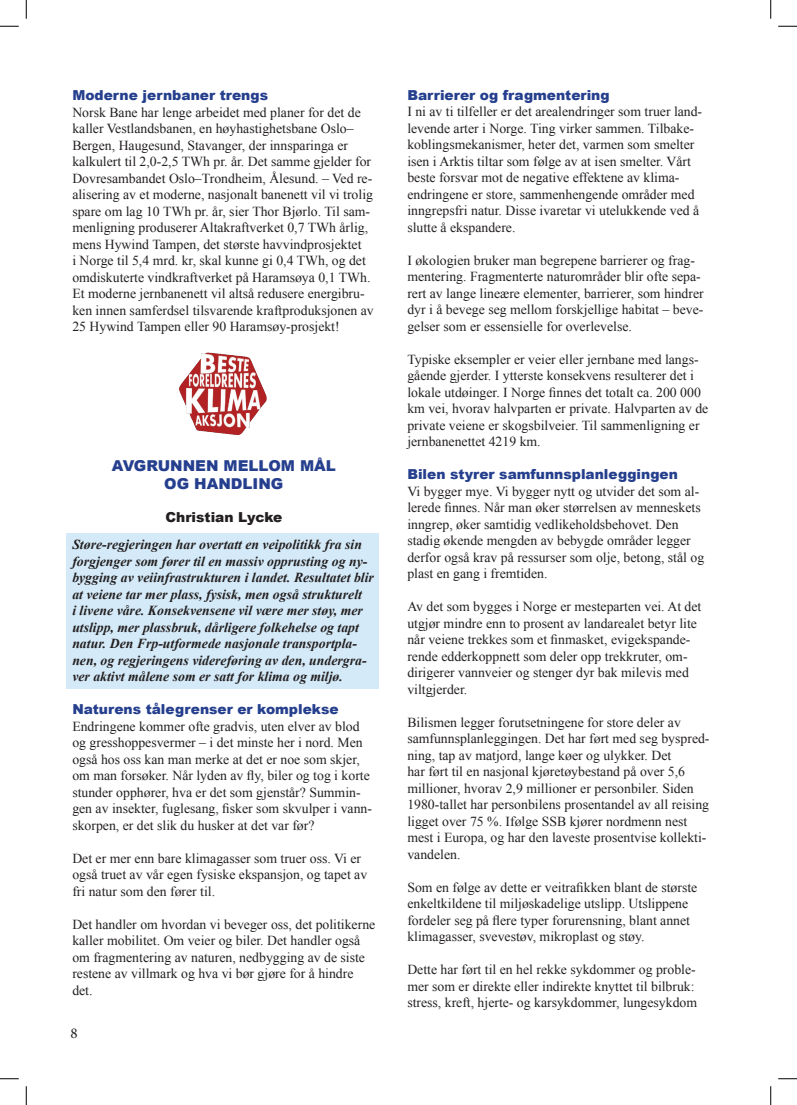
<style>
.page{position:relative;width:797px;height:1105px;background:#fff}
.page>*{position:absolute;margin:0;border:0;box-sizing:border-box;transform-origin:0 0}
.t1{font:900 15px/18px "Arial";color:#253f8e;text-align:center}
.t2{font:15px "Minion Pro";color:#231f20}
.t3{font:13.75px/16.5px "Times New Roman";color:#231f20}
.t4{font:italic 700 13.75px/16.5px "Times New Roman";color:#231f20}
.t5{font:900 13.75px "Arial";color:#253f8e}
.t6{font:900 13.75px "Arial";color:#231f20}
</style>
<div class="page">
<div style="left:66px;top:534px;width:313px;height:155px;background:#d4eaf8"></div>
<img style="left:179px;top:352px;width:88px;height:84px">
<svg style="left:0;top:25px;width:19px;height:2px"></svg>
<svg style="left:778px;top:25px;width:19px;height:2px"></svg>
<svg style="left:0;top:1078px;width:19px;height:1px"></svg>
<svg style="left:778px;top:1078px;width:19px;height:1px"></svg>
<svg style="left:25px;top:0;width:2px;height:19px"></svg>
<svg style="left:25px;top:1086px;width:2px;height:19px"></svg>
<svg style="left:770px;top:0;width:1px;height:19px"></svg>
<svg style="left:770px;top:1086px;width:1px;height:19px"></svg>
<p class="t5" style="left:72px;top:85px;width:197px">Moderne jernbaner trengs</p>
<p class="t3" style="left:72px;top:103px;width:303px">Norsk Bane har lenge arbeidet med planer for det de kaller Vestlandsbanen, en høyhastighetsbane Oslo– Bergen, Haugesund, Stavanger, der innsparinga er kalkulert til 2,0-2,5 TWh pr. år. Det samme gjelder for Dovresambandet Oslo–Trondheim, Ålesund. – Ved re&shy;alisering av et moderne, nasjonalt banenett vil vi trolig spare om lag 10 TWh pr. år, sier Thor Bjørlo. Til sam&shy;menligning produserer Altakraftverket 0,7 TWh årlig, mens Hywind Tampen, det største havvindprosjektet<br>i Norge til 5,4 mrd. kr, skal kunne gi 0,4 TWh, og det omdiskuterte vindkraftverket på Haramsøya 0,1 TWh.<br>Et moderne jernbanenett vil altså redusere energibru&shy;ken innen samferdsel tilsvarende kraftproduksjonen av 25 Hywind Tampen eller 90 Haramsøy-prosjekt!</p>
<p class="t1" style="left:112px;top:456px;width:225px">AVGRUNNEN MELLOM MÅL<br>OG HANDLING</p>
<p class="t6" style="left:166px;top:507px;width:118px">Christian Lycke</p>
<p class="t4" style="left:72px;top:536px;width:303px">Støre-regjeringen har overtatt en veipolitikk fra sin forgjenger som fører til en massiv opprusting og ny&shy;bygging av veiinfrastrukturen i landet. Resultatet blir at veiene tar mer plass, fysisk, men også strukturelt<br>i livene våre. Konsekvensene vil være mer støy, mer utslipp, mer plassbruk, dårligere folkehelse og tapt natur. Den Frp-utformede nasjonale transportpla&shy;nen, og regjeringens videreføring av den, undergra&shy;ver aktivt målene som er satt for klima og miljø.</p>
<p class="t5" style="left:72px;top:699px;width:268px">Naturens tålegrenser er komplekse</p>
<p class="t3" style="left:72px;top:718px;width:301px">Endringene kommer ofte gradvis, uten elver av blod og gresshoppesvermer – i det minste her i nord. Men også hos oss kan man merke at det er noe som skjer, om man forsøker. Når lyden av fly, biler og tog i korte stunder opphører, hva er det som gjenstår? Summin&shy;gen av insekter, fuglesang, fisker som skvulper i vann&shy;skorpen, er det slik du husker at det var før?</p>
<p class="t3" style="left:72px;top:850px;width:296px">Det er mer enn bare klimagasser som truer oss. Vi er også truet av vår egen fysiske ekspansjon, og tapet av fri natur som den fører til.</p>
<p class="t3" style="left:72px;top:916px;width:304px">Det handler om hvordan vi beveger oss, det politikerne kaller mobilitet. Om veier og biler. Det handler også om fragmentering av naturen, nedbygging av de siste restene av villmark og hva vi bør gjøre for å hindre det.</p>
<p class="t2" style="left:71px;top:1023px;width:9px">8</p>
<p class="t5" style="left:407px;top:85px;width:204px">Barrierer og fragmentering</p>
<p class="t3" style="left:407px;top:103px;width:296px">I ni av ti tilfeller er det arealendringer som truer land&shy;levende arter i Norge. Ting virker sammen. Tilbake&shy;koblingsmekanismer, heter det, varmen som smelter isen i Arktis tiltar som følge av at isen smelter. Vårt beste forsvar mot de negative effektene av klima&shy;endringene er store, sammenhengende områder med inngrepsfri natur. Disse ivaretar vi utelukkende ved å slutte å ekspandere.</p>
<p class="t3" style="left:407px;top:252px;width:298px">I økologien bruker man begrepene barrierer og frag&shy;mentering. Fragmenterte naturområder blir ofte sepa&shy;rert av lange lineære elementer, barrierer, som hindrer dyr i å bevege seg mellom forskjellige habitat – beve&shy;gelser som er essensielle for overlevelse.</p>
<p class="t3" style="left:407px;top:351px;width:302px">Typiske eksempler er veier eller jernbane med langs&shy;gående gjerder. I ytterste konsekvens resulterer det i lokale utdøinger. I Norge finnes det totalt ca. 200 000 km vei, hvorav halvparten er private. Halvparten av de private veiene er skogsbilveier. Til sammenligning er jernbanenettet 4219 km.</p>
<p class="t5" style="left:407px;top:464px;width:272px">Bilen styrer samfunnsplanleggingen</p>
<p class="t3" style="left:407px;top:483px;width:298px">Vi bygger mye. Vi bygger nytt og utvider det som al&shy;lerede finnes. Når man øker størrelsen av menneskets inngrep, øker samtidig vedlikeholdsbehovet. Den stadig økende mengden av bebygde områder legger derfor også krav på ressurser som olje, betong, stål og plast en gang i fremtiden.</p>
<p class="t3" style="left:407px;top:598px;width:295px">Av det som bygges i Norge er mesteparten vei. At det utgjør mindre enn to prosent av landarealet betyr lite når veiene trekkes som et finmasket, evigekspande&shy;rende edderkoppnett som deler opp trekkruter, om&shy;dirigerer vannveier og stenger dyr bak milevis med viltgjerder.</p>
<p class="t3" style="left:407px;top:714px;width:304px">Bilismen legger forutsetningene for store deler av samfunnsplanleggingen. Det har ført med seg byspred&shy;ning, tap av matjord, lange køer og ulykker. Det<br>har ført til en nasjonal kjøretøybestand på over 5,6 millioner, hvorav 2,9 millioner er personbiler. Siden 1980-tallet har personbilens prosentandel av all reising ligget over 75 %. Ifølge SSB kjører nordmenn nest mest i Europa, og har den laveste prosentvise kollekti&shy;vandelen.</p>
<p class="t3" style="left:407px;top:879px;width:291px">Som en følge av dette er veitrafikken blant de største enkeltkildene til miljøskadelige utslipp. Utslippene fordeler seg på flere typer forurensning, blant annet klimagasser, svevestøv, mikroplast og støy.</p>
<p class="t3" style="left:407px;top:961px;width:291px">Dette har ført til en hel rekke sykdommer og proble&shy;mer som er direkte eller indirekte knyttet til bilbruk: stress, kreft, hjerte- og karsykdommer, lungesykdom</p>
</div>
